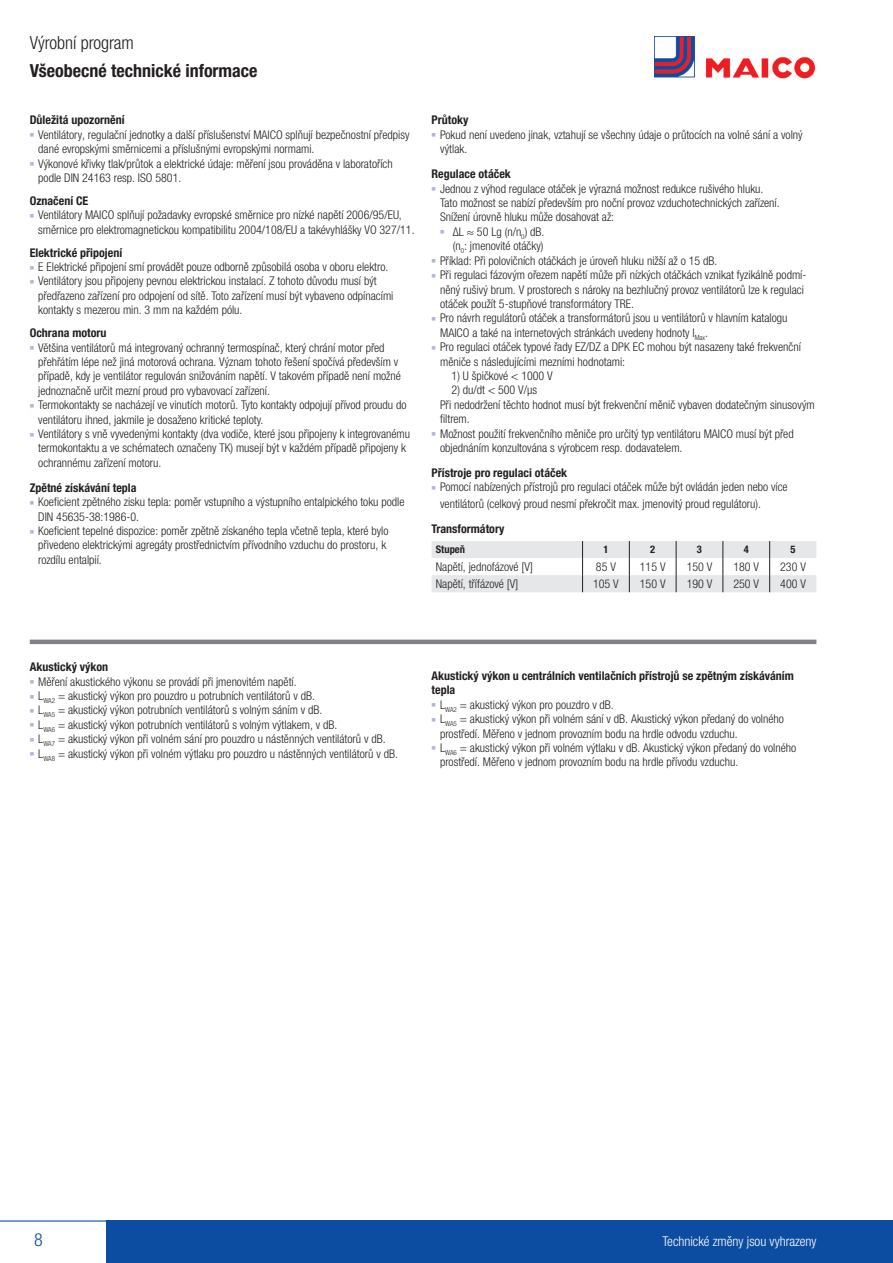
<style>
.page{position:relative;width:893px;height:1263px;background:#fff}
.page>*{position:absolute;margin:0;border:0;box-sizing:border-box;transform-origin:0 0}
.t1{font:700 condensed 18px "Helvetica Neue LTW1 G";color:#231f20}
.t2{font:300 condensed 18px "Helvetica Neue LTW1 G";color:#231f20}
.t3{font:300 condensed 18px "Helvetica Neue LTW1 G";color:#0d4da1}
.t4{font:300 condensed 13.5px "Helvetica Neue LTW1 G";color:#fff}
.t5{font:300 condensed 12px/14.4px "Helvetica Neue LTW1 G";color:#231f20}
.t6{font:700 condensed 12px "Helvetica Neue LTW1 G";color:#231f20}
.t7{font:700 condensed 10.5px "Helvetica Neue LTW1 G";color:#231f20}
</style>
<div class="page">
<hr style="left:0;top:1220px;width:893px;height:1px;background:#0d4da1">
<div style="left:106px;top:1220px;width:787px;height:43px;background:#0d4da1"></div>
<img style="left:655px;top:36px;width:161px;height:43px">
<svg style="left:432px;top:541px;width:384px;height:51px"></svg>
<hr style="left:30px;top:640px;width:786px;height:4px;background:#808285">
<h1 class="t2" style="left:30px;top:32px;width:106px">Výrobní program</h1>
<h1 class="t1" style="left:30px;top:59px;width:229px">Všeobecné technické informace</h1>
<p class="t6" style="left:30px;top:113px;width:96px">Důležitá upozornění</p>
<p class="t5" style="left:38px;top:128px;width:373px">Ventilátory, regulační jednotky a další příslušenství MAICO splňují bezpečnostní předpisy dané evropskými směrnicemi a příslušnými evropskými normami.<br>Výkonové křivky tlak/průtok a elektrické údaje: měření jsou prováděna v laboratořích podle DIN 24163 resp. ISO 5801.</p>
<p class="t6" style="left:30px;top:193px;width:60px">Označení CE</p>
<p class="t5" style="left:38px;top:208px;width:378px">Ventilátory MAICO splňují požadavky evropské směrnice pro nízké napětí 2006/95/EU, směrnice pro elektromagnetickou kompatibilitu 2004/108/EU a takévyhlášky VO 327/11.</p>
<p class="t6" style="left:30px;top:245px;width:94px">Elektrické připojení</p>
<p class="t5" style="left:38px;top:260px;width:357px">E Elektrické připojení smí provádět pouze odborně způsobilá osoba v oboru elektro.<br>Ventilátory jsou připojeny pevnou elektrickou instalací. Z tohoto důvodu musí být předřazeno zařízení pro odpojení od sítě. Toto zařízení musí být vybaveno odpínacími kontakty s mezerou min. 3 mm na každém pólu.</p>
<p class="t6" style="left:30px;top:326px;width:78px">Ochrana motoru</p>
<p class="t5" style="left:38px;top:340px;width:373px">Většina ventilátorů má integrovaný ochranný termospínač, který chrání motor před přehřátím lépe než jiná motorová ochrana. Význam tohoto řešení spočívá především v případě, kdy je ventilátor regulován snižováním napětí. V takovém případě není možné jednoznačně určit mezní proud pro vybavovací zařízení.<br>Termokontakty se nacházejí ve vinutích motorů. Tyto kontakty odpojují přívod proudu do ventilátoru ihned, jakmile je dosaženo kritické teploty.<br>Ventilátory s vně vyvedenými kontakty (dva vodiče, které jsou připojeny k integrovanému termokontaktu a ve schématech označeny TK) musejí být v každém případě připojeny k ochrannému zařízení motoru.</p>
<p class="t6" style="left:30px;top:480px;width:108px">Zpětné získávání tepla</p>
<p class="t5" style="left:38px;top:495px;width:368px">Koeficient zpětného zisku tepla: poměr vstupního a výstupního entalpického toku podle DIN 45635-38:1986-0.<br>Koeficient tepelné dispozice: poměr zpětně získaného tepla včetně tepla, které bylo přivedeno elektrickými agregáty prostřednictvím přívodního vzduchu do prostoru, k rozdílu entalpií.</p>
<p class="t6" style="left:432px;top:113px;width:38px">Průtoky</p>
<p class="t5" style="left:440px;top:128px;width:364px">Pokud není uvedeno jinak, vztahují se všechny údaje o průtocích na volné sání a volný výtlak.</p>
<p class="t6" style="left:432px;top:167px;width:81px">Regulace otáček</p>
<p class="t5" style="left:440px;top:181px;width:325px">Jednou z výhod regulace otáček je výrazná možnost redukce rušivého hluku.</p>
<p class="t5" style="left:440px;top:196px;width:341px">Tato možnost se nabízí především pro noční provoz vzduchotechnických zařízení.</p>
<p class="t5" style="left:440px;top:210px;width:176px">Snížení úrovně hluku může dosahovat až:</p>
<p class="t5" style="left:453px;top:225px;width:93px">ΔL ≈ 50 Lg (n/n<sub>0</sub>) dB.</p>
<p class="t5" style="left:453px;top:239px;width:92px">(n<sub>0</sub>: jmenovité otáčky)</p>
<p class="t5" style="left:440px;top:253px;width:279px">Příklad: Při polovičních otáčkách je úroveň hluku nižší až o 15 dB.</p>
<p class="t5" style="left:440px;top:268px;width:368px">Při regulaci fázovým ořezem napětí může při nízkých otáčkách vznikat fyzikálně podmí-</p>
<p class="t5" style="left:440px;top:282px;width:365px">něný rušivý brum. V prostorech s nároky na bezhlučný provoz ventilátorů lze k regulaci</p>
<p class="t5" style="left:440px;top:297px;width:195px">otáček použít 5-stupňové transformátory TRE.</p>
<p class="t5" style="left:440px;top:311px;width:349px">Pro návrh regulátorů otáček a transformátorů jsou u ventilátorů v hlavním katalogu</p>
<p class="t5" style="left:440px;top:325px;width:269px">MAICO a také na internetových stránkách uvedeny hodnoty I<sub>Max</sub>.</p>
<p class="t5" style="left:440px;top:340px;width:362px">Pro regulaci otáček typové řady EZ/DZ a DPK EC mohou být nasazeny také frekvenční</p>
<p class="t5" style="left:440px;top:354px;width:187px">měniče s následujícími mezními hodnotami:</p>
<p class="t5" style="left:452px;top:369px;width:103px">1) U špičkové &lt; 1000 V</p>
<p class="t5" style="left:440px;top:383px;width:376px;text-indent:12px">2) du/dt &lt; 500 V/μs<br>Při nedodržení těchto hodnot musí být frekvenční měnič vybaven dodatečným sinusovým filtrem.<br>Možnost použití frekvenčního měniče pro určitý typ ventilátoru MAICO musí být před objednáním konzultována s výrobcem resp. dodavatelem.</p>
<p class="t6" style="left:432px;top:465px;width:137px">Přístroje pro regulaci otáček</p>
<p class="t5" style="left:440px;top:479px;width:349px;line-height:16.2px">Pomocí nabízených přístrojů pro regulaci otáček může být ovládán jeden nebo více ventilátorů (celkový proud nesmí překročit max. jmenovitý proud regulátoru).</p>
<p class="t6" style="left:432px;top:521px;width:74px">Transformátory</p>
<p class="t7" style="left:436px;top:543px;width:31px">Stupeň</p>
<p class="t7" style="left:603px;top:543px;width:7px">1</p>
<p class="t7" style="left:650px;top:543px;width:7px">2</p>
<p class="t7" style="left:697px;top:543px;width:7px">3</p>
<p class="t7" style="left:744px;top:543px;width:7px">4</p>
<p class="t7" style="left:790px;top:543px;width:7px">5</p>
<p class="t5" style="left:436px;top:560px;width:99px">Napětí, jednofázové [V]</p>
<p class="t5" style="left:596px;top:560px;width:21px">85 V</p>
<p class="t5" style="left:640px;top:560px;width:27px">115 V</p>
<p class="t5" style="left:687px;top:560px;width:27px">150 V</p>
<p class="t5" style="left:733px;top:560px;width:27px">180 V</p>
<p class="t5" style="left:780px;top:560px;width:27px">230 V</p>
<p class="t5" style="left:436px;top:577px;width:84px">Napětí, třífázové [V]</p>
<p class="t5" style="left:593px;top:577px;width:27px">105 V</p>
<p class="t5" style="left:640px;top:577px;width:27px">150 V</p>
<p class="t5" style="left:687px;top:577px;width:27px">190 V</p>
<p class="t5" style="left:733px;top:577px;width:27px">250 V</p>
<p class="t5" style="left:780px;top:577px;width:27px">400 V</p>
<p class="t6" style="left:30px;top:660px;width:80px">Akustický výkon</p>
<p class="t5" style="left:38px;top:674px;width:361px">Měření akustického výkonu se provádí při jmenovitém napětí.<br>L<sub>WA2</sub> = akustický výkon pro pouzdro u potrubních ventilátorů v dB.<br>L<sub>WA5</sub> = akustický výkon potrubních ventilátorů s volným sáním v dB.<br>L<sub>WA6</sub> = akustický výkon potrubních ventilátorů s volným výtlakem, v dB.<br>L<sub>WA7</sub> = akustický výkon při volném sání pro pouzdro u nástěnných ventilátorů v dB.<br>L<sub>WA8</sub> = akustický výkon při volném výtlaku pro pouzdro u nástěnných ventilátorů v dB.</p>
<p class="t6" style="left:432px;top:668px;width:364px">Akustický výkon u centrálních ventilačních přístrojů se zpětným získáváním</p>
<p class="t6" style="left:432px;top:683px;width:25px">tepla</p>
<p class="t5" style="left:440px;top:697px;width:175px">L<sub>WA2</sub> = akustický výkon pro pouzdro v dB.</p>
<p class="t5" style="left:440px;top:712px;width:345px">L<sub>WA5</sub> = akustický výkon při volném sání v dB. Akustický výkon předaný do volného</p>
<p class="t5" style="left:440px;top:726px;width:299px">prostředí. Měřeno v jednom provozním bodu na hrdle odvodu vzduchu.</p>
<p class="t5" style="left:440px;top:741px;width:358px">L<sub>WA6</sub> = akustický výkon při volném výtlaku v dB. Akustický výkon předaný do volného</p>
<p class="t5" style="left:440px;top:755px;width:300px">prostředí. Měřeno v jednom provozním bodu na hrdle přívodu vzduchu.</p>
<h1 class="t3" style="left:34px;top:1229px;width:10px">8</h1>
<p class="t4" style="left:662px;top:1233px;width:155px">Technické změny jsou vyhrazeny</p>
</div>
